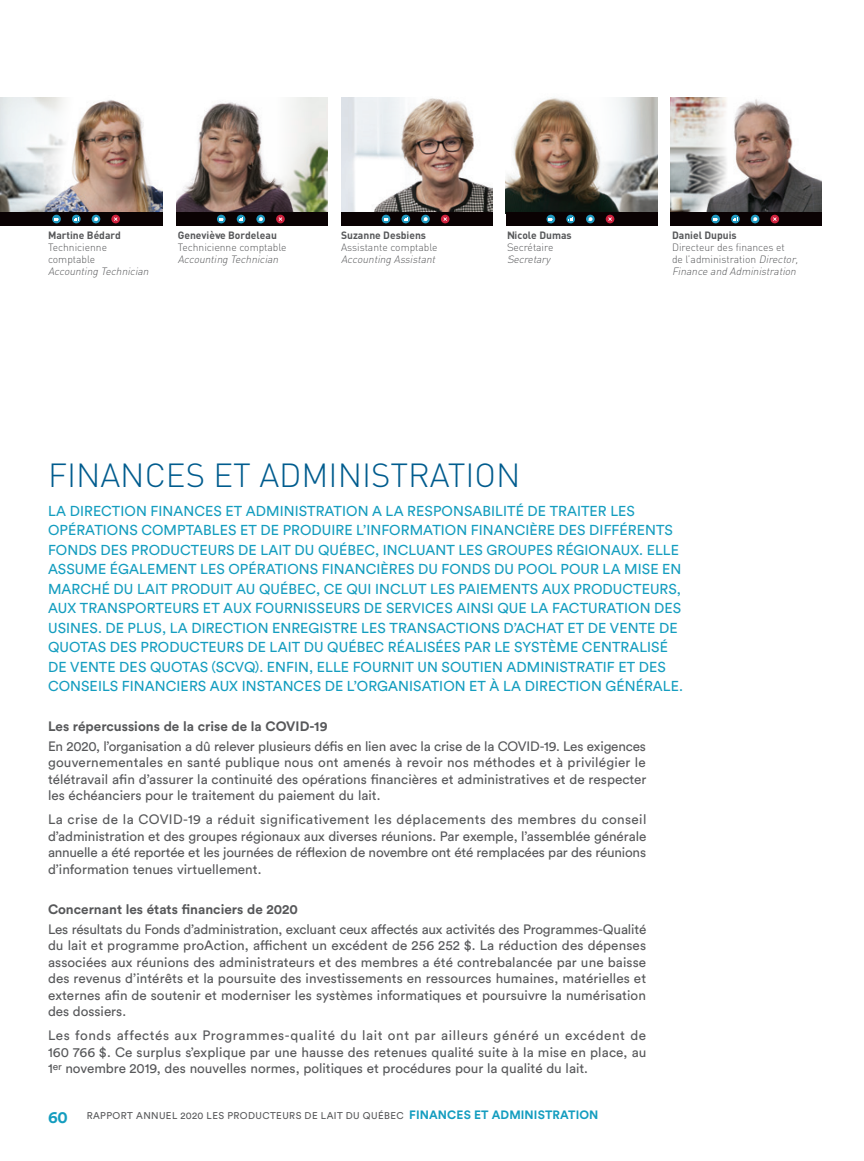
<style>
.page{position:relative;width:864px;height:1161px;background:#fff}
.page>*{position:absolute;margin:0;border:0;box-sizing:border-box;transform-origin:0 0}
.t1{font:300 33px "DIN";color:#005c8e}
.t2{font:14.25px/19.5px "Circular Std Book";letter-spacing:.005em;color:#149dbf}
.t3{font:13.5px/16.5px "Circular Std Book";color:#57585a;text-align:justify}
.t4{font:700 13.5px "Circular Std";color:#57585a}
.t5{font:300 10.5px/12px "DIN";color:#57585a}
.t6{font:700 10.5px "DIN";color:#57585a}
.t7{font:italic 300 10.5px "DIN";color:#57585a}
.t8{font:9.75px "Circular Std Book";letter-spacing:.04em;color:#57585a}
.s1{font-style:italic}
.s2{font-family:"Circular Std";font-weight:700;font-size:16.5px;color:#149dbf}
.s3{font-family:"Circular Std";font-weight:700;font-size:12px;color:#149dbf}
</style>
<div class="page">
<img style="left:451px;top:101px;width:41px;height:111px">
<img style="left:176px;top:104px;width:42px;height:108px">
<img style="left:506px;top:100px;width:41px;height:112px">
<img style="left:781px;top:110px;width:41px;height:102px">
<img style="left:121px;top:103px;width:42px;height:109px">
<img style="left:0;top:97px;width:121px;height:115px">
<img style="left:341px;top:97px;width:110px;height:115px">
<img style="left:218px;top:97px;width:110px;height:115px">
<img style="left:547px;top:97px;width:110px;height:115px">
<img style="left:671px;top:97px;width:110px;height:115px">
<div style="left:12px;top:212px;width:151px;height:14px;background:#0a0203"></div>
<div style="left:52px;top:215px;width:9px;height:8px;background:#219bc2;border-radius:50%"></div>
<svg style="left:72px;top:215px;width:9px;height:8px"></svg>
<div style="left:92px;top:215px;width:8px;height:8px;background:#219bc2;border-radius:50%"></div>
<div style="left:111px;top:215px;width:9px;height:8px;background:#d0223e;border-radius:50%"></div>
<svg style="left:54px;top:218px;width:5px;height:3px"></svg>
<svg style="left:93px;top:217px;width:5px;height:4px"></svg>
<svg style="left:114px;top:217px;width:4px;height:4px"></svg>
<div style="left:0;top:212px;width:20px;height:14px;background:#0a0203"></div>
<div style="left:176px;top:212px;width:152px;height:14px;background:#0a0203"></div>
<div style="left:217px;top:215px;width:9px;height:8px;background:#219bc2;border-radius:50%"></div>
<svg style="left:237px;top:215px;width:8px;height:8px"></svg>
<div style="left:256px;top:215px;width:9px;height:8px;background:#219bc2;border-radius:50%"></div>
<svg style="left:276px;top:215px;width:9px;height:8px"></svg>
<svg style="left:219px;top:218px;width:4px;height:3px"></svg>
<svg style="left:258px;top:217px;width:5px;height:4px"></svg>
<svg style="left:279px;top:217px;width:3px;height:4px"></svg>
<div style="left:506px;top:212px;width:151px;height:14px;background:#0a0203"></div>
<svg style="left:547px;top:215px;width:8px;height:8px"></svg>
<svg style="left:566px;top:215px;width:9px;height:8px"></svg>
<div style="left:586px;top:215px;width:9px;height:8px;background:#219bc2;border-radius:50%"></div>
<div style="left:606px;top:215px;width:8px;height:8px;background:#d0223e;border-radius:50%"></div>
<svg style="left:549px;top:218px;width:4px;height:3px"></svg>
<svg style="left:569px;top:218px;width:4px;height:3px"></svg>
<svg style="left:588px;top:217px;width:5px;height:4px"></svg>
<svg style="left:608px;top:217px;width:4px;height:4px"></svg>
<div style="left:671px;top:212px;width:151px;height:14px;background:#0a0203"></div>
<svg style="left:711px;top:215px;width:9px;height:8px"></svg>
<svg style="left:731px;top:215px;width:9px;height:8px"></svg>
<div style="left:751px;top:215px;width:8px;height:8px;background:#219bc2;border-radius:50%"></div>
<div style="left:770px;top:215px;width:9px;height:8px;background:#d0223e;border-radius:50%"></div>
<svg style="left:714px;top:218px;width:4px;height:3px"></svg>
<svg style="left:752px;top:217px;width:5px;height:4px"></svg>
<svg style="left:773px;top:217px;width:4px;height:4px"></svg>
<div style="left:341px;top:212px;width:151px;height:14px;background:#0a0203"></div>
<div style="left:382px;top:215px;width:8px;height:8px;background:#219bc2;border-radius:50%"></div>
<svg style="left:401px;top:215px;width:9px;height:8px"></svg>
<svg style="left:421px;top:215px;width:9px;height:8px"></svg>
<div style="left:441px;top:215px;width:9px;height:8px;background:#d0223e;border-radius:50%"></div>
<svg style="left:384px;top:218px;width:4px;height:3px"></svg>
<svg style="left:423px;top:217px;width:5px;height:4px"></svg>
<svg style="left:443px;top:217px;width:4px;height:4px"></svg>
<p class="t6" style="left:48px;top:229px;width:75px">Martine Bédard</p>
<p class="t5" style="left:48px;top:241px;width:61px">Technicienne comptable</p>
<p class="t7" style="left:48px;top:265px;width:105px">Accounting Technician</p>
<p class="t6" style="left:178px;top:229px;width:101px">Geneviève Bordeleau</p>
<p class="t5" style="left:178px;top:241px;width:110px">Technicienne comptable</p>
<p class="t7" style="left:178px;top:253px;width:105px">Accounting Technician</p>
<p class="t6" style="left:341px;top:229px;width:87px">Suzanne Desbiens</p>
<p class="t5" style="left:341px;top:241px;width:98px">Assistante comptable</p>
<p class="t7" style="left:341px;top:253px;width:98px">Accounting Assistant</p>
<p class="t6" style="left:507px;top:229px;width:66px">Nicole Dumas</p>
<p class="t5" style="left:507px;top:241px;width:48px">Secrétaire</p>
<p class="t7" style="left:507px;top:253px;width:47px">Secretary</p>
<p class="t6" style="left:672px;top:229px;width:66px">Daniel Dupuis</p>
<p class="t5" style="left:672px;top:241px;width:130px">Directeur des finances et<br>de l’administration <span class="s1">Director,<br>Finance and Administration</span></p>
<h1 class="t1" style="left:48px;top:455px;width:474px">FINANCES ET ADMINISTRATION</h1>
<p class="t2" style="left:48px;top:501px;width:637px">LA DIRECTION FINANCES ET ADMINISTRATION A LA RESPONSABILITÉ DE TRAITER LES OPÉRATIONS COMPTABLES ET DE PRODUIRE L’INFORMATION FINANCIÈRE DES DIFFÉRENTS FONDS DES PRODUCTEURS DE LAIT DU QUÉBEC, INCLUANT LES GROUPES RÉGIONAUX. ELLE ASSUME ÉGALEMENT LES OPÉRATIONS FINANCIÈRES DU FONDS DU POOL POUR LA MISE EN MARCHÉ DU LAIT PRODUIT AU QUÉBEC, CE QUI INCLUT LES PAIEMENTS AUX PRODUCTEURS, AUX TRANSPORTEURS ET AUX FOURNISSEURS DE SERVICES AINSI QUE LA FACTURATION DES USINES. DE PLUS, LA DIRECTION ENREGISTRE LES TRANSACTIONS D’ACHAT ET DE VENTE DE QUOTAS DES PRODUCTEURS DE LAIT DU QUÉBEC RÉALISÉES PAR LE SYSTÈME CENTRALISÉ DE VENTE DES QUOTAS (SCVQ). ENFIN, ELLE FOURNIT UN SOUTIEN ADMINISTRATIF ET DES CONSEILS FINANCIERS AUX INSTANCES DE L’ORGANISATION ET À LA DIRECTION GÉNÉRALE.</p>
<p class="t4" style="left:48px;top:718px;width:281px">Les répercussions de la crise de la COVID-19</p>
<p class="t3" style="left:48px;top:738px;width:600px">En 2020, l’organisation a dû relever plusieurs défis en lien avec la crise de la COVID-19. Les exigences gouvernementales en santé publique nous ont amenés à revoir nos méthodes et à privilégier le télétravail afin d’assurer la continuité des opérations financières et administratives et de respecter les échéanciers pour le traitement du paiement du lait.</p>
<p class="t3" style="left:48px;top:811px;width:600px">La crise de la COVID-19 a réduit significativement les déplacements des membres du conseil d’administration et des groupes régionaux aux diverses réunions. Par exemple, l’assemblée générale annuelle a été reportée et les journées de réflexion de novembre ont été remplacées par des réunions d’information tenues virtuellement.</p>
<p class="t4" style="left:48px;top:901px;width:252px">Concernant les états financiers de 2020</p>
<p class="t3" style="left:48px;top:921px;width:600px">Les résultats du Fonds d’administration, excluant ceux affectés aux activités des Programmes-Qualité du lait et programme proAction, affichent un excédent de 256 252 $. La réduction des dépenses associées aux réunions des administrateurs et des membres a été contrebalancée par une baisse des revenus d’intérêts et la poursuite des investissements en ressources humaines, matérielles et externes afin de soutenir et moderniser les systèmes informatiques et poursuivre la numérisation des dossiers.</p>
<p class="t3" style="left:48px;top:1027px;width:600px">Les fonds affectés aux Programmes-qualité du lait ont par ailleurs généré un excédent de 160 766 $. Ce surplus s’explique par une hausse des retenues qualité suite à la mise en place, au 1<sup>er</sup> novembre 2019, des nouvelles normes, politiques et procédures pour la qualité du lait.</p>
<p class="t8" style="left:48px;top:1110px;width:552px"><span class="s2">60</span> RAPPORT ANNUEL 2020 LES PRODUCTEURS DE LAIT DU QUÉBEC <span class="s3">FINANCES ET ADMINISTRATION</span></p>
</div>
